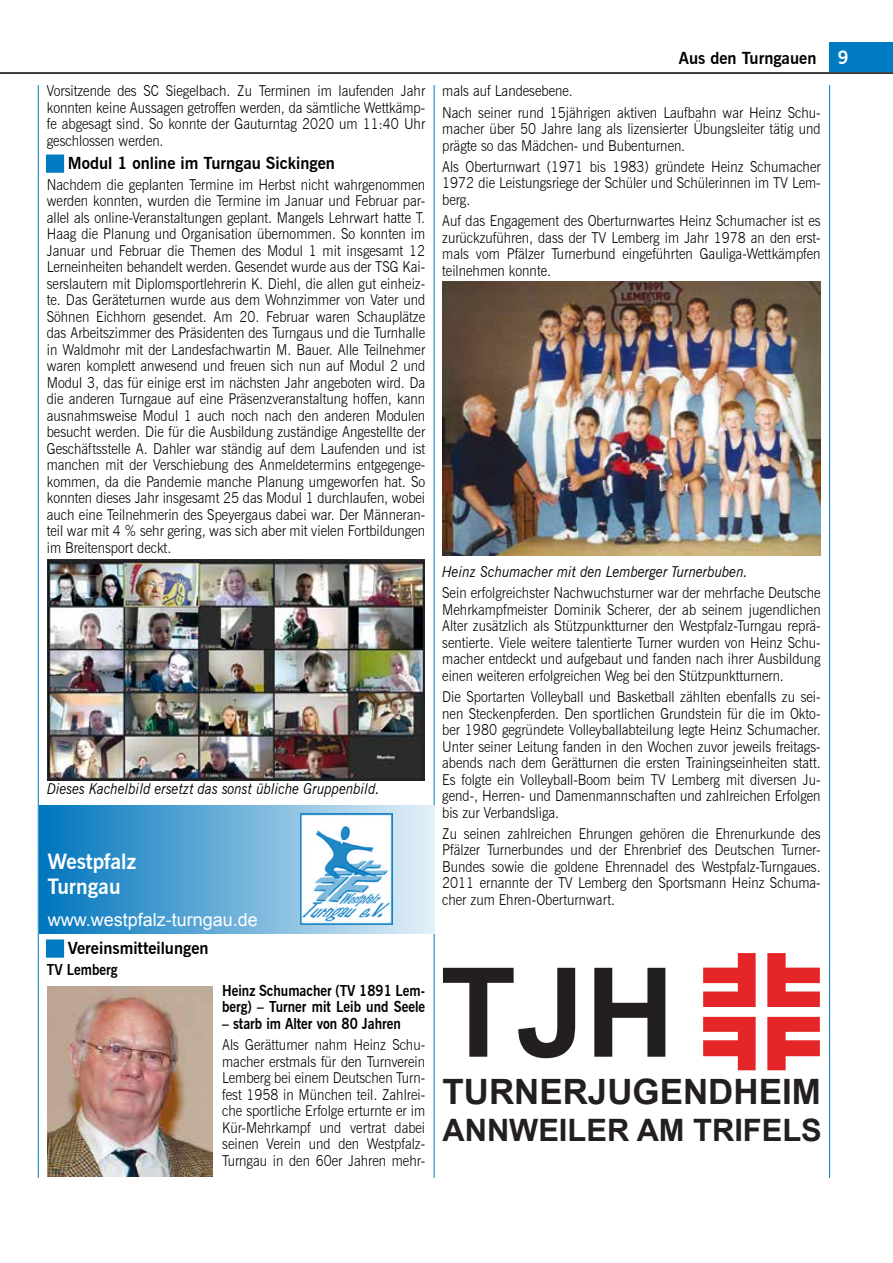
<style>
.page{position:relative;width:893px;height:1263px;background:#fff}
.page>*{position:absolute;margin:0;border:0;box-sizing:border-box;transform-origin:0 0}
.t1{font:700 124.2px "Arial";color:#231f20}
.t2{font:700 34.95px "Arial";color:#231f20}
.t3{font:700 30.9px "Arial";color:#231f20}
.t4{font:700 21px/25.2px "News Gothic BT";color:#fff}
.t5{font:18px "Arial";color:#fff}
.t6{font:700 16.5px "News Gothic BT";color:#000}
.t7{font:300 15px/16.5px "News Gothic BT";color:#000;text-align:justify;scale:.9 1}
.t8{font:italic 15px "News Gothic BT";color:#000;scale:.9 1}
.t9{font:700 15px/16.5px "News Gothic BT";color:#000;scale:.9 1}
.s1{color:#007bc2}
.s2{font-size:18px;color:#fff}
</style>
<div class="page">
<hr style="left:0;top:72px;width:893px;height:2px;background:#000">
<hr style="left:38px;top:85px;width:1px;height:1093px;background:#007bc2">
<hr style="left:829px;top:85px;width:1px;height:1093px;background:#007bc2">
<hr style="left:434px;top:85px;width:1px;height:1093px;background:#007bc2">
<div style="left:829px;top:43px;width:64px;height:29px;background:#007bc2"></div>
<img style="left:47px;top:560px;width:378px;height:220px">
<div style="left:39px;top:806px;width:395px;height:127px;background:linear-gradient(to right,#0075bd,#e3f0f8)"></div>
<img style="left:301px;top:814px;width:91px;height:111px">
<img style="left:47px;top:986px;width:166px;height:191px">
<img style="left:442px;top:282px;width:379px;height:273px">
<svg style="left:703px;top:953px;width:53px;height:54px"></svg>
<svg style="left:767px;top:953px;width:53px;height:54px"></svg>
<svg style="left:767px;top:1017px;width:53px;height:53px"></svg>
<svg style="left:703px;top:1017px;width:53px;height:53px"></svg>
<p class="t7" style="left:47px;top:83px;width:422px">Vorsitzende des SC Siegelbach. Zu Terminen im laufenden Jahr konnten keine Aussagen getroffen werden, da sämtliche Wettkämp&shy;fe abgesagt sind. So konnte der Gauturntag 2020 um 11:40 Uhr geschlossen werden.</p>
<p class="t6" style="left:47px;top:153px;width:290px"><span class="s1">■</span> Modul 1 online im Turngau Sickingen</p>
<p class="t7" style="left:47px;top:176px;width:422px">Nachdem die geplanten Termine im Herbst nicht wahrgenommen werden konnten, wurden die Termine im Januar und Februar par&shy;allel als online-Veranstaltungen geplant. Mangels Lehrwart hatte T.<br>Haag die Planung und Organisation übernommen. So konnten im Januar und Februar die Themen des Modul 1 mit insgesamt 12<br>Lerneinheiten behandelt werden. Gesendet wurde aus der TSG Kai&shy;serslautern mit Diplomsportlehrerin K. Diehl, die allen gut einheiz&shy;te. Das Geräteturnen wurde aus dem Wohnzimmer von Vater und Söhnen Eichhorn gesendet. Am 20. Februar waren Schauplätze das Arbeitszimmer des Präsidenten des Turngaus und die Turnhalle in Waldmohr mit der Landesfachwartin M. Bauer. Alle Teilnehmer waren komplett anwesend und freuen sich nun auf Modul 2 und Modul 3, das für einige erst im nächsten Jahr angeboten wird. Da die anderen Turngaue auf eine Präsenzveranstaltung hoffen, kann ausnahmsweise Modul 1 auch noch nach den anderen Modulen besucht werden. Die für die Ausbildung zuständige Angestellte der Geschäftsstelle A. Dahler war ständig auf dem Laufenden und ist manchen mit der Verschiebung des Anmeldetermins entgegenge&shy;kommen, da die Pandemie manche Planung umgeworfen hat. So konnten dieses Jahr insgesamt 25 das Modul 1 durchlaufen, wobei auch eine Teilnehmerin des Speyergaus dabei war. Der Männeran&shy;teil war mit 4 % sehr gering, was sich aber mit vielen Fortbildungen im Breitensport deckt.</p>
<p class="t8" style="left:47px;top:780px;width:371px">Dieses Kachelbild ersetzt das sonst übliche Gruppenbild.</p>
<h3 class="t4" style="left:47px;top:848px;width:90px">Westpfalz<br>Turngau</h3>
<p class="t5" style="left:48px;top:908px;width:212px">www.westpfalz-turngau.de</p>
<p class="t6" style="left:47px;top:938px;width:163px"><span class="s1">■</span> Vereinsmitteilungen</p>
<p class="t9" style="left:47px;top:961px;width:80px">TV Lemberg</p>
<p class="t9" style="left:222px;top:982px;width:227px">Heinz Schumacher (TV 1891 Lem&shy;berg) – Turner mit Leib und Seele</p>
<p class="t9" style="left:222px;top:1015px;width:200px">– starb im Alter von 80 Jahren</p>
<p class="t7" style="left:222px;top:1036px;width:227px">Als Gerätturner nahm Heinz Schu&shy;macher erstmals für den Turnverein Lemberg bei einem Deutschen Turn&shy;fest 1958 in München teil. Zahlrei&shy;che sportliche Erfolge erturnte er im Kür-Mehrkampf und vertrat dabei seinen Verein und den Westpfalz-Turngau in den 60er Jahren mehr-</p>
<p class="t6" style="left:679px;top:48px;width:171px">Aus den Turngauen <span class="s2">9</span></p>
<p class="t7" style="left:442px;top:80px;width:422px;line-height:21.1px">mals auf Landesebene.<br>Nach seiner rund 15jährigen aktiven Laufbahn war Heinz Schu-</p>
<p class="t7" style="left:442px;top:120px;width:422px">macher über 50 Jahre lang als lizensierter Übungsleiter tätig und prägte so das Mädchen- und Bubenturnen.</p>
<p class="t7" style="left:442px;top:158px;width:422px">Als Oberturnwart (1971 bis 1983) gründete Heinz Schumacher 1972 die Leistungsriege der Schüler und Schülerinnen im TV Lem&shy;berg.</p>
<p class="t7" style="left:442px;top:212px;width:422px">Auf das Engagement des Oberturnwartes Heinz Schumacher ist es zurückzuführen, dass der TV Lemberg im Jahr 1978 an den erst&shy;mals vom Pfälzer Turnerbund eingeführten Gauliga-Wettkämpfen teilnehmen konnte.</p>
<p class="t8" style="left:442px;top:563px;width:341px">Heinz Schumacher mit den Lemberger Turnerbuben.</p>
<p class="t7" style="left:442px;top:585px;width:422px">Sein erfolgreichster Nachwuchsturner war der mehrfache Deutsche Mehrkampfmeister Dominik Scherer, der ab seinem jugendlichen Alter zusätzlich als Stützpunktturner den Westpfalz-Turngau reprä&shy;sentierte. Viele weitere talentierte Turner wurden von Heinz Schu&shy;macher entdeckt und aufgebaut und fanden nach ihrer Ausbildung einen weiteren erfolgreichen Weg bei den Stützpunktturnern.</p>
<p class="t7" style="left:442px;top:688px;width:422px">Die Sportarten Volleyball und Basketball zählten ebenfalls zu sei&shy;nen Steckenpferden. Den sportlichen Grundstein für die im Okto&shy;ber 1980 gegründete Volleyballabteilung legte Heinz Schumacher.<br>Unter seiner Leitung fanden in den Wochen zuvor jeweils freitags&shy;abends nach dem Gerätturnen die ersten Trainingseinheiten statt.<br>Es folgte ein Volleyball-Boom beim TV Lemberg mit diversen Ju&shy;gend-, Herren- und Damenmannschaften und zahlreichen Erfolgen bis zur Verbandsliga.</p>
<p class="t7" style="left:442px;top:825px;width:422px">Zu seinen zahlreichen Ehrungen gehören die Ehrenurkunde des Pfälzer Turnerbundes und der Ehrenbrief des Deutschen Turner-Bundes sowie die goldene Ehrennadel des Westpfalz-Turngaues.<br>2011 ernannte der TV Lemberg den Sportsmann Heinz Schuma&shy;cher zum Ehren-Oberturnwart.</p>
<h1 class="t1" style="left:440px;top:931px;width:236px">TJH</h1>
<h2 class="t2" style="left:442px;top:1069px;width:380px">TURNERJUGENDHEIM</h2>
<h3 class="t3" style="left:442px;top:1110px;width:381px">ANNWEILER AM TRIFELS</h3>
</div>
